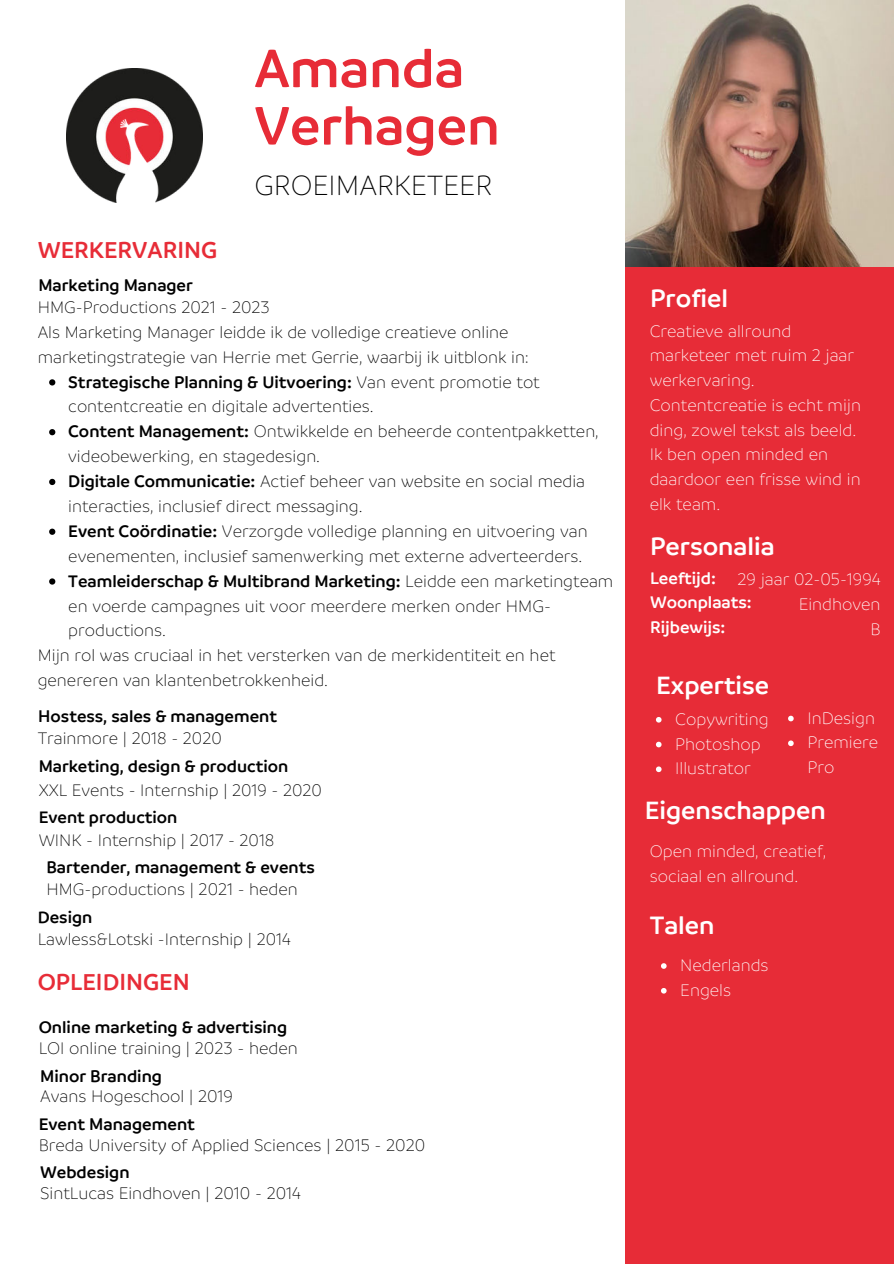
<style>
.page{position:relative;width:894px;height:1264px;background:#fff}
.page>*{position:absolute;margin:0;border:0;box-sizing:border-box;transform-origin:0 0}
.t1{font:600 57.6px/57.3px "Branding SF";color:#e72c37}
.t2{font:300 30px "Branding";color:#000}
.t3{font:600 27px "Branding SF";color:#fff}
.t4{font:600 24.75px "Branding SF";color:#e72c37}
.t5{font:300 18px/24.9px "Branding";color:#000}
.t6{font:300 18px/24.8px "Branding";color:#fff}
.t7{font:600 18px "Branding SF";color:#000}
.t8{font:600 18px/24.8px "Branding SF";color:#fff}
.s1{font-weight:600}
</style>
<div class="page">
<img style="left:66px;top:69px;width:136px;height:134px">
<div style="left:625px;top:255px;width:268px;height:1008px;background:#e72c37"></div>
<img style="left:625px;top:0;width:268px;height:266px">
<svg style="left:656px;top:717px;width:5px;height:5px"></svg>
<svg style="left:655px;top:741px;width:6px;height:6px"></svg>
<svg style="left:656px;top:766px;width:5px;height:6px"></svg>
<svg style="left:788px;top:715px;width:5px;height:6px"></svg>
<svg style="left:788px;top:740px;width:5px;height:6px"></svg>
<svg style="left:661px;top:963px;width:5px;height:5px"></svg>
<svg style="left:661px;top:988px;width:5px;height:5px"></svg>
<svg style="left:49px;top:379px;width:6px;height:6px"></svg>
<svg style="left:49px;top:429px;width:6px;height:6px"></svg>
<svg style="left:49px;top:479px;width:6px;height:6px"></svg>
<svg style="left:49px;top:528px;width:6px;height:7px"></svg>
<svg style="left:49px;top:578px;width:6px;height:6px"></svg>
<h3 class="t4" style="left:38px;top:237px;width:181px">WERKERVARING</h3>
<p class="t7" style="left:38px;top:275px;width:156px">Marketing Manager</p>
<h1 class="t1" style="left:254px;top:40px;width:247px">Amanda<br>Verhagen</h1>
<h2 class="t2" style="left:254px;top:170px;width:239px">GROEIMARKETEER</h2>
<p class="t5" style="left:38px;top:295px;width:492px">HMG-Productions 2021 - 2023<br>Als Marketing Manager leidde ik de volledige creatieve online marketingstrategie van Herrie met Gerrie, waarbij ik uitblonk in:</p>
<p class="t5" style="left:68px;top:369px;width:546px"><span class="s1">Strategische Planning &amp; Uitvoering:</span> Van event promotie tot contentcreatie en digitale advertenties.<br><span class="s1">Content Management:</span> Ontwikkelde en beheerde contentpakketten, videobewerking, en stagedesign.<br><span class="s1">Digitale Communicatie:</span> Actief beheer van website en social media interacties, inclusief direct messaging.<br><span class="s1">Event Coördinatie:</span> Verzorgde volledige planning en uitvoering van evenementen, inclusief samenwerking met externe adverteerders.<br><span class="s1">Teamleiderschap &amp; Multibrand Marketing:</span> Leidde een marketingteam en voerde campagnes uit voor meerdere merken onder HMG&shy;productions.</p>
<p class="t5" style="left:38px;top:643px;width:519px">Mijn rol was cruciaal in het versterken van de merkidentiteit en het genereren van klantenbetrokkenheid.</p>
<p class="t7" style="left:38px;top:706px;width:240px">Hostess, sales &amp; management</p>
<p class="t5" style="left:38px;top:726px;width:185px">Trainmore | 2018 - 2020</p>
<p class="t7" style="left:39px;top:756px;width:251px">Marketing, design &amp; production</p>
<p class="t5" style="left:39px;top:777px;width:285px">XXL Events - Internship | 2019 - 2020</p>
<p class="t7" style="left:39px;top:807px;width:140px">Event production</p>
<p class="t5" style="left:39px;top:827px;width:237px">WINK - Internship | 2017 - 2018</p>
<p class="t7" style="left:46px;top:856px;width:270px">Bartender, management &amp; events</p>
<p class="t5" style="left:46px;top:876px;width:253px">HMG-productions | 2021 - heden</p>
<p class="t7" style="left:38px;top:907px;width:56px">Design</p>
<p class="t5" style="left:38px;top:927px;width:254px">Lawless&amp;Lotski -Internship | 2014</p>
<h3 class="t4" style="left:38px;top:968px;width:153px">OPLEIDINGEN</h3>
<p class="t7" style="left:39px;top:1017px;width:250px">Online marketing &amp; advertising</p>
<p class="t5" style="left:39px;top:1035px;width:260px">LOI online training | 2023 - heden</p>
<p class="t7" style="left:40px;top:1065px;width:123px">Minor Branding</p>
<p class="t5" style="left:40px;top:1084px;width:194px">Avans Hogeschool | 2019</p>
<p class="t7" style="left:39px;top:1114px;width:158px">Event Management</p>
<p class="t5" style="left:39px;top:1132px;width:388px">Breda University of Applied Sciences | 2015 - 2020</p>
<p class="t7" style="left:40px;top:1162px;width:91px">Webdesign</p>
<p class="t5" style="left:40px;top:1181px;width:262px">SintLucas Eindhoven | 2010 - 2014</p>
<h3 class="t3" style="left:650px;top:283px;width:79px">Profiel</h3>
<p class="t6" style="left:649px;top:319px;width:213px">Creatieve allround marketeer met ruim 2 jaar werkervaring.<br>Contentcreatie is echt mijn ding, zowel tekst als beeld.<br>Ik ben open minded en daardoor een frisse wind in elk team.</p>
<h3 class="t3" style="left:650px;top:531px;width:126px">Personalia</h3>
<p class="t8" style="left:650px;top:565px;width:103px">Leeftijd:<br>Woonplaats:<br>Rijbewijs:</p>
<p class="t6" style="left:737px;top:567px;width:144px;text-align:right">29 jaar 02-05-1994<br>Eindhoven<br>B</p>
<h3 class="t3" style="left:656px;top:671px;width:115px">Expertise</h3>
<p class="t6" style="left:675px;top:707px;width:95px">Copywriting<br>Photoshop<br>Illustrator</p>
<p class="t6" style="left:807px;top:705px;width:72px">InDesign<br>Premiere<br>Pro</p>
<h3 class="t3" style="left:644px;top:795px;width:183px">Eigenschappen</h3>
<p class="t6" style="left:649px;top:839px;width:178px">Open minded, creatief, sociaal en allround.</p>
<h3 class="t3" style="left:649px;top:910px;width:66px">Talen</h3>
<p class="t6" style="left:680px;top:953px;width:90px">Nederlands<br>Engels</p>
</div>
